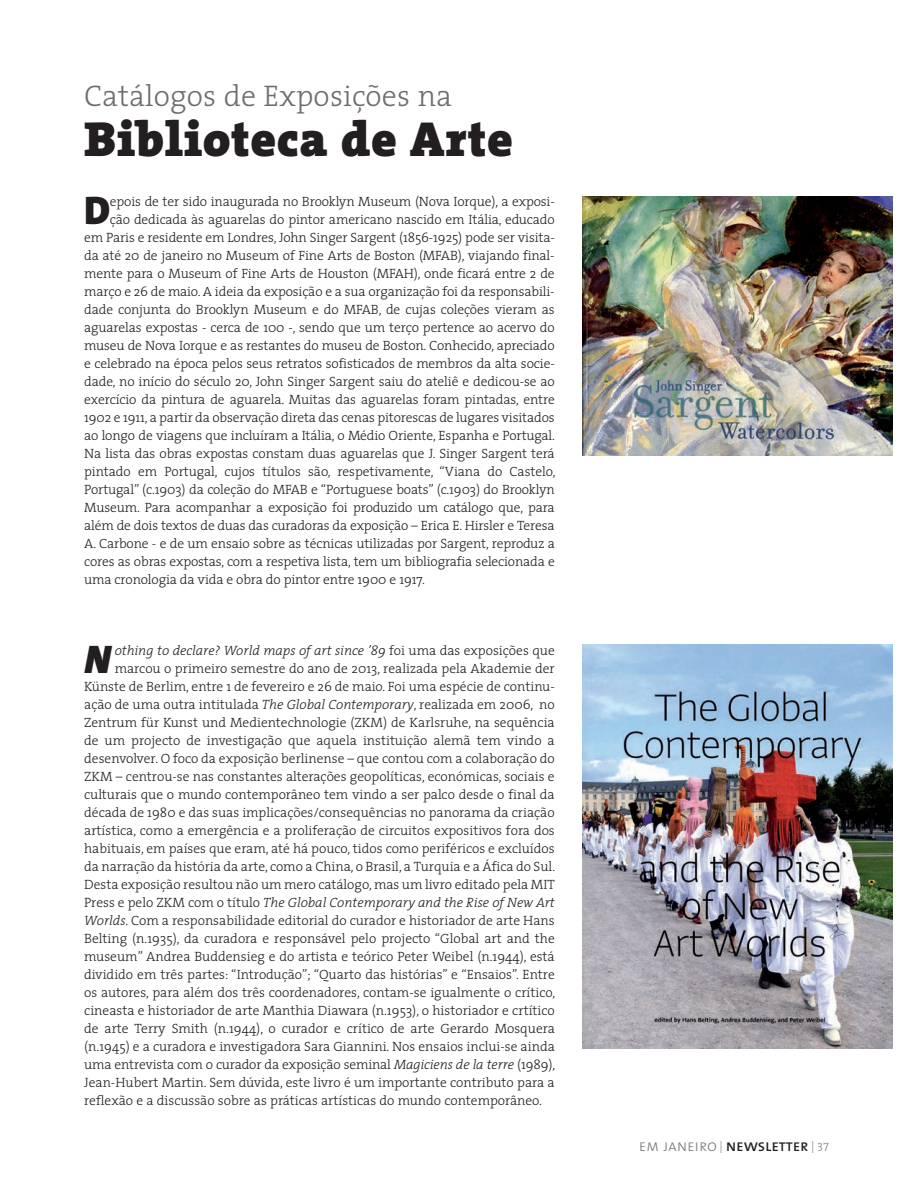
<style>
.page{position:relative;width:913px;height:1189px;background:#fff}
.page>*{position:absolute;margin:0;border:0;box-sizing:border-box;transform-origin:0 0}
.t1{font:900 49.5px "The Serif";letter-spacing:.01em;color:#231f20}
.t2{font:40.2px "The Sans Black Caps";color:#231f20}
.t3{font:italic 40.2px "The Sans Black Caps";color:#231f20}
.t4{font:300 30px "The Serif";letter-spacing:.005em;color:#6c6d70}
.t5{font:16.5px "The Mix Caps";letter-spacing:-.01em;color:#231f20}
.t6{font:300 13.5px "The Serif";letter-spacing:-.01em;color:#231f20}
.t7{font:italic 300 13.5px "The Serif";color:#231f20}
.s1{font-style:normal}
.s2{font-style:italic}
.s3{font-family:"The Mix Light Caps";color:#808285}
.s4{font-family:"The Serif Light Caps";font-size:12px;color:#808285}
</style>
<div class="page">
<img style="left:582px;top:645px;width:310px;height:403px">
<img style="left:582px;top:196px;width:310px;height:259px">
<h3 class="t4" style="left:84px;top:71px;width:369px">Catálogos de Exposições na</h3>
<h1 class="t1" style="left:84px;top:97px;width:430px">Biblioteca de Arte</h1>
<h2 class="t2" style="left:84px;top:176px;width:28px">D</h2>
<p class="t6" style="left:110px;top:190px;width:446px">epois de ter sido inaugurada no Brooklyn Museum (Nova Iorque), a exposi-</p>
<p class="t6" style="left:110px;top:208px;width:446px">ção dedicada às aguarelas do pintor americano nascido em Itália, educado</p>
<p class="t6" style="left:84px;top:226px;width:472px">em Paris e residente em Londres, John Singer Sargent (1856-1925) pode ser visita-</p>
<p class="t6" style="left:84px;top:244px;width:472px">da até 20 de janeiro no Museum of Fine Arts de Boston (MFAB), viajando final-</p>
<p class="t6" style="left:84px;top:262px;width:472px">mente para o Museum of Fine Arts de Houston (MFAH), onde ficará entre 2 de</p>
<p class="t6" style="left:84px;top:280px;width:472px">março e 26 de maio. A ideia da exposição e a sua organização foi da responsabili-</p>
<p class="t6" style="left:84px;top:298px;width:472px">dade conjunta do Brooklyn Museum e do MFAB, de cujas coleções vieram as</p>
<p class="t6" style="left:84px;top:316px;width:472px">aguarelas expostas - cerca de 100 -, sendo que um terço pertence ao acervo do</p>
<p class="t6" style="left:84px;top:334px;width:472px">museu de Nova Iorque e as restantes do museu de Boston. Conhecido, apreciado</p>
<p class="t6" style="left:84px;top:352px;width:472px">e celebrado na época pelos seus retratos sofisticados de membros da alta socie-</p>
<p class="t6" style="left:84px;top:370px;width:472px">dade, no início do século 20, John Singer Sargent saiu do ateliê e dedicou-se ao</p>
<p class="t6" style="left:84px;top:388px;width:472px">exercício da pintura de aguarela. Muitas das aguarelas foram pintadas, entre</p>
<p class="t6" style="left:84px;top:406px;width:472px">1902 e 1911, a partir da observação direta das cenas pitorescas de lugares visitados</p>
<p class="t6" style="left:84px;top:424px;width:472px">ao longo de viagens que incluíram a Itália, o Médio Oriente, Espanha e Portugal.</p>
<p class="t6" style="left:84px;top:442px;width:472px">Na lista das obras expostas constam duas aguarelas que J. Singer Sargent terá</p>
<p class="t6" style="left:84px;top:460px;width:473px">pintado em Portugal, cujos títulos são, respetivamente, “Viana do Castelo,</p>
<p class="t6" style="left:84px;top:478px;width:472px">Portugal” (c.1903) da coleção do MFAB e “Portuguese boats” (c.1903) do Brooklyn</p>
<p class="t6" style="left:84px;top:496px;width:472px">Museum. Para acompanhar a exposição foi produzido um catálogo que, para</p>
<p class="t6" style="left:84px;top:514px;width:472px">além de dois textos de duas das curadoras da exposição – Erica E. Hirsler e Teresa</p>
<p class="t6" style="left:84px;top:532px;width:472px">A. Carbone - e de um ensaio sobre as técnicas utilizadas por Sargent, reproduz a</p>
<p class="t6" style="left:84px;top:550px;width:472px">cores as obras expostas, com a respetiva lista, tem um bibliografia selecionada e</p>
<p class="t6" style="left:84px;top:568px;width:342px">uma cronologia da vida e obra do pintor entre 1900 e 1917.</p>
<h2 class="t3" style="left:84px;top:625px;width:28px">N</h2>
<p class="t7" style="left:115px;top:639px;width:441px">othing to declare? World maps ofart since ’89 <span class="s1">foi uma das exposições que</span></p>
<p class="t6" style="left:115px;top:657px;width:441px">marcou o primeiro semestre do ano de 2013, realizada pela Akademie der</p>
<p class="t6" style="left:84px;top:675px;width:472px">Künste de Berlim, entre 1 de fevereiro e 26 de maio. Foi uma espécie de continu-</p>
<p class="t6" style="left:84px;top:693px;width:472px">ação de uma outra intitulada <span class="s2">The Global Contemporary</span>, realizada em 2006, no</p>
<p class="t6" style="left:84px;top:711px;width:472px">Zentrum für Kunst und Medientechnologie (ZKM) de Karlsruhe, na sequência</p>
<p class="t6" style="left:84px;top:729px;width:472px">de um projecto de investigação que aquela instituição alemã tem vindo a</p>
<p class="t6" style="left:84px;top:747px;width:472px">desenvolver. O foco da exposição berlinense – que contou com a colaboração do</p>
<p class="t6" style="left:84px;top:765px;width:472px">ZKM – centrou-se nas constantes alterações geopolíticas, económicas, sociais e</p>
<p class="t6" style="left:84px;top:783px;width:472px">culturais que o mundo contemporâneo tem vindo a ser palco desde o final da</p>
<p class="t6" style="left:84px;top:801px;width:472px">década de 1980 e das suas implicações/consequências no panorama da criação</p>
<p class="t6" style="left:84px;top:819px;width:472px">artística, como a emergência e a proliferação de circuitos expositivos fora dos</p>
<p class="t6" style="left:84px;top:837px;width:472px">habituais, em países que eram, até há pouco, tidos como periféricos e excluídos</p>
<p class="t6" style="left:84px;top:855px;width:472px">da narração da história da arte, como a China, o Brasil, a Turquia e a Áfica do Sul.</p>
<p class="t6" style="left:84px;top:873px;width:472px">Desta exposição resultou não um mero catálogo, mas um livro editado pela MIT</p>
<p class="t7" style="left:84px;top:891px;width:472px"><span class="s1">Press e pelo ZKM com o título</span> The Global Contemporary and the Rise ofNew Art</p>
<p class="t6" style="left:84px;top:909px;width:472px"><span class="s2">Worlds</span>. Com a responsabilidade editorial do curador e historiador de arte Hans</p>
<p class="t6" style="left:84px;top:927px;width:472px">Belting (n.1935), da curadora e responsável pelo projecto “Global art and the</p>
<p class="t6" style="left:84px;top:945px;width:472px">museum” Andrea Buddensieg e do artista e teórico Peter Weibel (n.1944), está</p>
<p class="t6" style="left:84px;top:963px;width:472px">dividido em três partes: “Introdução”; “Quarto das histórias” e “Ensaios”. Entre</p>
<p class="t6" style="left:84px;top:981px;width:472px">os autores, para além dos três coordenadores, contam-se igualmente o crítico,</p>
<p class="t6" style="left:84px;top:999px;width:472px">cineasta e historiador de arte Manthia Diawara (n.1953), o historiador e crtítico</p>
<p class="t6" style="left:84px;top:1017px;width:472px">de arte Terry Smith (n.1944), o curador e crítico de arte Gerardo Mosquera</p>
<p class="t6" style="left:84px;top:1035px;width:472px">(n.1945) e a curadora e investigadora Sara Giannini. Nos ensaios inclui-se ainda</p>
<p class="t6" style="left:84px;top:1053px;width:472px">uma entrevista com o curador da exposição seminal <span class="s2">Magiciens de la terre</span> (1989),</p>
<p class="t6" style="left:84px;top:1071px;width:472px">Jean-Hubert Martin. Sem dúvida, este livro é um importante contributo para a</p>
<p class="t6" style="left:84px;top:1089px;width:459px">reflexão e a discussão sobre as práticas artísticas do mundo contemporâneo.</p>
<p class="t5" style="left:639px;top:1131px;width:191px"><span class="s3">em janeiro</span> <span class="s4">|</span> newsletter <span class="s4">| 37</span></p>
</div>
